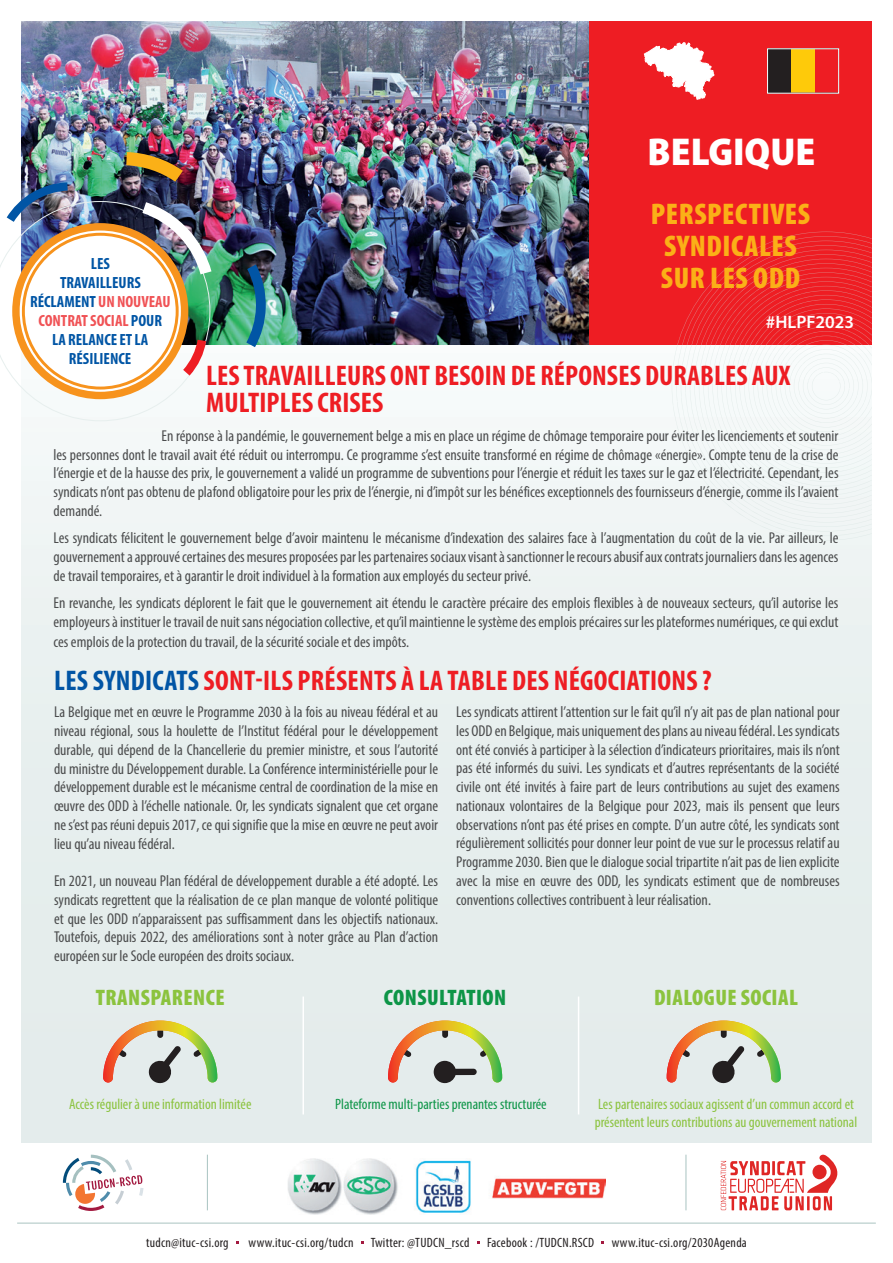
<style>
.page{position:relative;width:893px;height:1263px;background:#fff}
.page>*{position:absolute;margin:0;border:0;box-sizing:border-box;transform-origin:0 0}
.t1{font:900 semi-condensed 39px "Myriad Pro";color:#fff}
.t2{font:900 condensed 30px/31.5px "Myriad Pro";letter-spacing:.02em;color:#fbb017;text-align:center}
.t3{font:700 condensed 28.5px/27px "Myriad Pro";letter-spacing:.005em;color:#ee1d23}
.t4{font:900 condensed 22.5px "Myriad Pro";letter-spacing:.02em;color:#8bc33e}
.t5{font:900 condensed 22.5px "Myriad Pro";letter-spacing:.02em;color:#0d9547}
.t6{font:600 18px "Myriad Pro";color:#fff}
.t7{font:700 condensed 16.35px/19px "Myriad Pro";letter-spacing:-.005em;color:#0155a5;text-align:center}
.t8{font:condensed 15.75px/18.8px "Myriad Pro";color:#4b4c4d;text-align:justify}
.t9{font:condensed 15px/18px "Myriad Pro";color:#8bc33e}
.t10{font:condensed 15px "Myriad Pro";color:#0d9547}
.t11{font:condensed 13.5px "Myriad Pro";letter-spacing:.02em;color:#231f20}
.s1{color:#f05255}
.s2{color:#0155a5}
</style>
<div class="page">
<div style="left:21px;top:23px;width:851px;height:1120px;background:linear-gradient(to right,#eaf1f1,#e8f0ef)"></div>
<hr style="left:17px;top:1223px;width:859px;height:1px;background:#a9c3c1">
<img style="left:22px;top:21px;width:567px;height:324px">
<div style="left:589px;top:21px;width:283px;height:324px;background:#ee1d23"></div>
<svg style="left:672px;top:232px;width:200px;height:309px;fill:#f0f5f4"></svg>
<div style="left:767px;top:49px;width:24px;height:44px;background:#231f20"></div>
<div style="left:791px;top:49px;width:24px;height:44px;background:#feca0a"></div>
<div style="left:767px;top:48px;width:72px;height:46px;border:1px solid #fff"></div>
<svg style="left:0;top:201px;width:210px;height:220px"></svg>
<svg style="left:246px;top:264px;width:20px;height:83px;background:#29778c"></svg>
<img style="left:7px;top:182px;width:61px;height:40px">
<svg style="left:126px;top:152px;width:57px;height:30px;background:#926933"></svg>
<img style="left:142px;top:202px;width:69px;height:72px">
<svg style="left:183px;top:340px;width:23px;height:36px"></svg>
<hr style="left:302px;top:996px;width:2px;height:118px;background:#fff">
<hr style="left:578px;top:996px;width:1px;height:118px;background:#fff">
<svg style="left:388px;top:1020px;width:114px;height:63px;background:#ccc6ac"></svg>
<svg style="left:103px;top:1020px;width:114px;height:64px;background:#ccc6ad"></svg>
<svg style="left:667px;top:1020px;width:114px;height:64px;background:#ccc6ad"></svg>
<svg style="left:721px;top:1154px;width:117px;height:56px"></svg>
<svg style="left:644px;top:42px;width:70px;height:58px"></svg>
<svg style="left:63px;top:1155px;width:80px;height:56px"></svg>
<hr style="left:686px;top:1155px;width:1px;height:55px;background:#a9c3c1">
<hr style="left:207px;top:1155px;width:1px;height:55px;background:#a9c3c1">
<img style="left:288px;top:1159px;width:318px;height:55px">
<p class="t7" style="left:30px;top:254px;width:142px">LES<br>TRAVAILLEURS<br>RÉCLAMENT <span class="s1">UN NOUVEAU<br>CONTRAT SOCIAL</span> POUR<br>LA RELANCE ET LA<br>RÉSILIENCE</p>
<h1 class="t1" style="left:648px;top:126px;width:169px">BELGIQUE</h1>
<h2 class="t2" style="left:651px;top:199px;width:161px">PERSPECTIVES<br>SYNDICALES<br>SUR LES ODD</h2>
<p class="t6" style="left:766px;top:310px;width:90px">#HLPF2023</p>
<p class="t6" style="left:761px;top:303px;width:90px">#HLPF2020</p>
<h3 class="t3" style="left:206px;top:361px;width:586px">LES TRAVAILLEURS ONT BESOIN DE RÉPONSES DURABLES AUX<br>MULTIPLES CRISES</h3>
<p class="t8" style="left:54px;top:426px;width:786px;text-indent:108px">En réponse à la pandémie, le gouvernement belge a mis en place un régime de chômage temporaire pour éviter les licenciements et soutenir les personnes dont le travail avait été réduit ou interrompu. Ce programme s’est ensuite transformé en régime de chômage «énergie». Compte tenu de la crise de l’énergie et de la hausse des prix, le gouvernement a validé un programme de subventions pour l’énergie et réduit les taxes sur le gaz et l’électricité. Cependant, les syndicats n’ont pas obtenu de plafond obligatoire pour les prix de l’énergie, ni d’impôt sur les bénéfices exceptionnels des fournisseurs d’énergie, comme ils l’avaient demandé.</p>
<p class="t8" style="left:54px;top:528px;width:786px">Les syndicats félicitent le gouvernement belge d’avoir maintenu le mécanisme d’indexation des salaires face à l’augmentation du coût de la vie. Par ailleurs, le gouvernement a approuvé certaines des mesures proposées par les partenaires sociaux visant à sanctionner le recours abusif aux contrats journaliers dans les agences de travail temporaires, et à garantir le droit individuel à la formation aux employés du secteur privé.</p>
<p class="t8" style="left:54px;top:593px;width:786px">En revanche, les syndicats déplorent le fait que le gouvernement ait étendu le caractère précaire des emplois flexibles à de nouveaux secteurs, qu’il autorise les employeurs à instituer le travail de nuit sans négociation collective, et qu’il maintienne le système des emplois précaires sur les plateformes numériques, ce qui exclut</p>
<p class="t8" style="left:54px;top:632px;width:357px">ces emplois de la protection du travail, de la sécurité sociale et des impôts.</p>
<h3 class="t3" style="left:54px;top:666px;width:659px"><span class="s2">LES SYNDICATS</span> SONT-ILS PRÉSENTS À LA TABLE DES NÉGOCIATIONS ?</h3>
<p class="t8" style="left:54px;top:702px;width:386px">La Belgique met en œuvre le Programme 2030 à la fois au niveau fédéral et au niveau régional, sous la houlette de l’Institut fédéral pour le développement durable, qui dépend de la Chancellerie du premier ministre, et sous l’autorité du ministre du Développement durable. La Conférence interministérielle pour le développement durable est le mécanisme central de coordination de la mise en œuvre des ODD à l’échelle nationale. Or, les syndicats signalent que cet organe ne s’est pas réuni depuis 2017, ce qui signifie que la mise en œuvre ne peut avoir lieu qu’au niveau fédéral.</p>
<p class="t8" style="left:54px;top:871px;width:386px">En 2021, un nouveau Plan fédéral de développement durable a été adopté. Les syndicats regrettent que la réalisation de ce plan manque de volonté politique et que les ODD n’apparaissent pas suffisamment dans les objectifs nationaux.<br>Toutefois, depuis 2022, des améliorations sont à noter grâce au Plan d’action européen sur le Socle européen des droits sociaux.</p>
<p class="t8" style="left:456px;top:702px;width:385px">Les syndicats attirent l’attention sur le fait qu’il n’y ait pas de plan national pour les ODD en Belgique, mais uniquement des plans au niveau fédéral. Les syndicats ont été conviés à participer à la sélection d’indicateurs prioritaires, mais ils n’ont pas été informés du suivi. Les syndicats et d’autres représentants de la société civile ont été invités à faire part de leurs contributions au sujet des examens nationaux volontaires de la Belgique pour 2023, mais ils pensent que leurs observations n’ont pas été prises en compte. D’un autre côté, les syndicats sont régulièrement sollicités pour donner leur point de vue sur le processus relatif au Programme 2030. Bien que le dialogue social tripartite n’ait pas de lien explicite avec la mise en œuvre des ODD, les syndicats estiment que de nombreuses conventions collectives contribuent à leur réalisation.</p>
<h3 class="t4" style="left:96px;top:985px;width:130px">TRANSPARENCE</h3>
<h3 class="t5" style="left:384px;top:985px;width:124px">CONSULTATION</h3>
<h3 class="t4" style="left:654px;top:985px;width:145px">DIALOGUE SOCIAL</h3>
<p class="t9" style="left:69px;top:1094px;width:184px">Accès régulier à une information limitée</p>
<p class="t10" style="left:335px;top:1095px;width:213px">Plateforme multi-parties prenantes structurée</p>
<p class="t9" style="left:595px;top:1094px;width:264px">Les partenaires sociaux agissent d’un commun accord et présentent leurs contributions au gouvernement national</p>
<p class="t11" style="left:146px;top:1234px;width:84px">tudcn@ituc-csi.org</p>
<p class="t11" style="left:249px;top:1234px;width:106px">www.ituc-csi.org/tudcn</p>
<p class="t11" style="left:371px;top:1234px;width:100px">Twitter: @TUDCN_rscd</p>
<p class="t11" style="left:487px;top:1234px;width:109px">Facebook : /TUDCN.RSCD</p>
<p class="t11" style="left:612px;top:1234px;width:137px">www.ituc-csi.org/2030Agenda</p>
</div>
